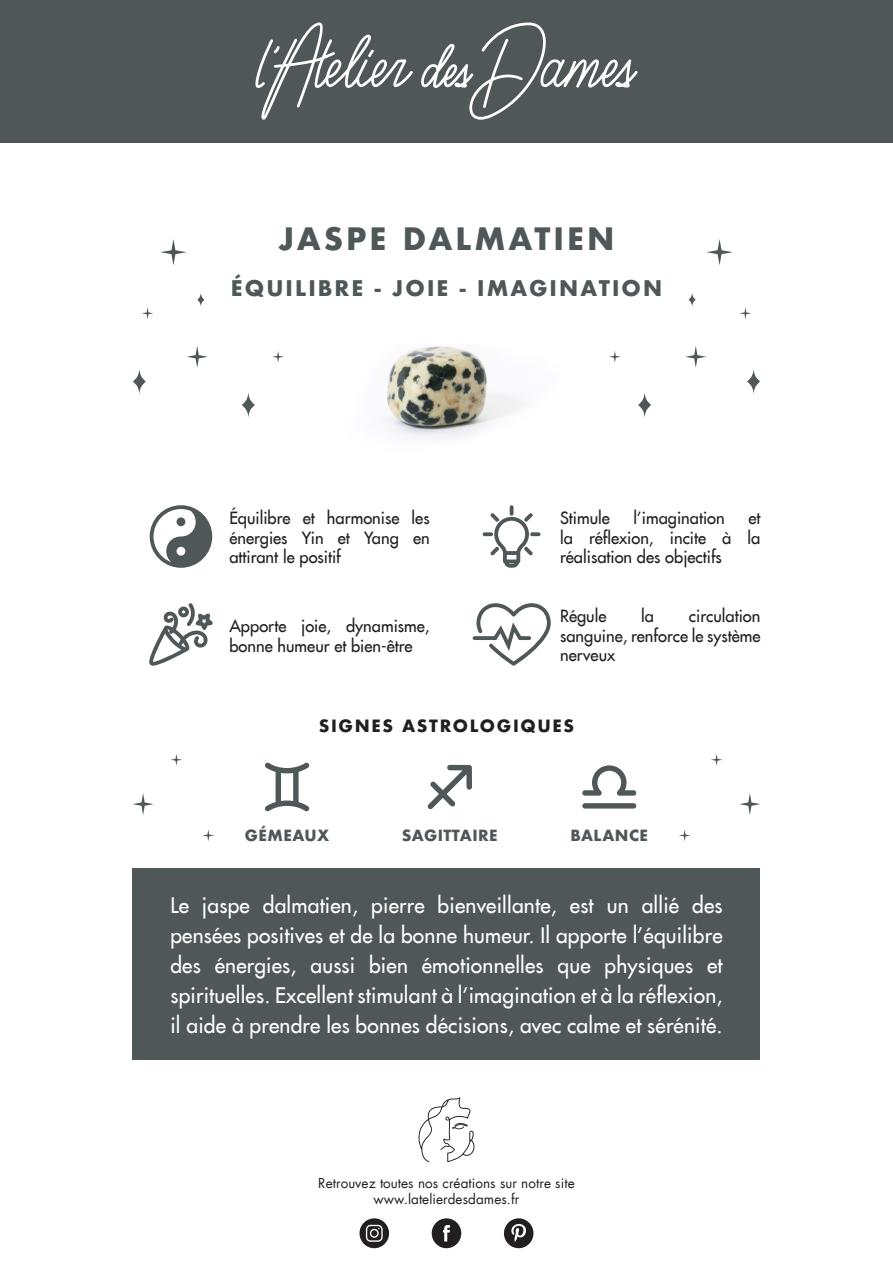
<style>
.page{position:relative;width:893px;height:1263px;background:#fff}
.page>*{position:absolute;margin:0;border:0;box-sizing:border-box;transform-origin:0 0}
.VERTUES{font:700 30px "Futura";letter-spacing:.1em;color:#505759}
.VERTUES-2{font:21px/30px "Futura LT";letter-spacing:.01em;color:#fff;text-align:justify}
.VERTUES-3{font:700 21px "Futura";letter-spacing:.1em;color:#505759}
.VERTUES-4{font:16.5px/19.8px "Futura LT";color:#231f20;text-align:justify}
.VERTUES-5{font:700 16.5px "Futura";letter-spacing:.1em;color:#231f20}
.VERTUES-6{font:700 15px "Futura";letter-spacing:.03em;color:#505759}
.txt{font:13.5px/16.2px "Futura LT";letter-spacing:.005em;color:#231f20;text-align:center}
</style>
<div class="page">
<div style="left:0;top:0;width:893px;height:142px;background:#505759"></div>
<svg style="left:255px;top:23px;width:383px;height:97px"></svg>
<div style="left:133px;top:868px;width:627px;height:191px;background:#505759"></div>
<svg style="left:418px;top:1097px;width:56px;height:65px"></svg>
<svg style="left:359px;top:1218px;width:30px;height:30px"></svg>
<svg style="left:432px;top:1218px;width:29px;height:30px"></svg>
<svg style="left:504px;top:1218px;width:29px;height:30px"></svg>
<img style="left:386px;top:346px;width:137px;height:92px">
<svg style="left:150px;top:505px;width:62px;height:63px"></svg>
<svg style="left:149px;top:603px;width:64px;height:63px"></svg>
<svg style="left:483px;top:505px;width:58px;height:63px"></svg>
<svg style="left:473px;top:603px;width:78px;height:63px"></svg>
<svg style="left:427px;top:765px;width:45px;height:44px"></svg>
<svg style="left:265px;top:762px;width:45px;height:50px"></svg>
<div style="left:582px;top:803px;width:54px;height:5px;background:#505759;border-radius:3px"></div>
<svg style="left:582px;top:765px;width:54px;height:31px"></svg>
<svg style="left:688px;top:292px;width:8px;height:15px"></svg>
<svg style="left:638px;top:391px;width:13px;height:28px"></svg>
<svg style="left:747px;top:368px;width:13px;height:27px"></svg>
<svg style="left:706px;top:239px;width:27px;height:26px"></svg>
<svg style="left:740px;top:307px;width:11px;height:12px"></svg>
<svg style="left:609px;top:351px;width:12px;height:12px"></svg>
<svg style="left:685px;top:346px;width:21px;height:22px"></svg>
<svg style="left:197px;top:292px;width:8px;height:15px"></svg>
<svg style="left:242px;top:391px;width:13px;height:28px"></svg>
<svg style="left:133px;top:368px;width:13px;height:27px"></svg>
<svg style="left:160px;top:239px;width:27px;height:26px"></svg>
<svg style="left:142px;top:307px;width:11px;height:12px"></svg>
<svg style="left:272px;top:351px;width:12px;height:12px"></svg>
<svg style="left:187px;top:346px;width:21px;height:22px"></svg>
<svg style="left:711px;top:754px;width:12px;height:12px"></svg>
<svg style="left:679px;top:830px;width:12px;height:11px"></svg>
<svg style="left:739px;top:793px;width:21px;height:22px"></svg>
<svg style="left:170px;top:754px;width:12px;height:12px"></svg>
<svg style="left:202px;top:830px;width:12px;height:11px"></svg>
<svg style="left:133px;top:793px;width:21px;height:22px"></svg>
<p class="VERTUES" style="left:278px;top:217px;width:338px">JASPE DALMATIEN</p>
<p class="VERTUES-3" style="left:231px;top:273px;width:433px">ÉQUILIBRE - JOIE - IMAGINATION</p>
<p class="VERTUES-4" style="left:229px;top:508px;width:202px">Équilibre et harmonise les énergies Yin et Yang en attirant le positif</p>
<p class="VERTUES-4" style="left:560px;top:508px;width:51px">Stimule</p>
<p class="VERTUES-4" style="left:634px;top:508px;width:93px">l’imagination</p>
<p class="VERTUES-4" style="left:560px;top:508px;width:202px;text-indent:188px">et la réflexion, incite à la réalisation des objectifs</p>
<p class="VERTUES-4" style="left:229px;top:616px;width:202px">Apporte joie, dynamisme, bonne humeur et bien-être</p>
<p class="VERTUES-4" style="left:560px;top:606px;width:202px;text-indent:129px">circulation sanguine, renforce le système nerveux</p>
<p class="VERTUES-4" style="left:560px;top:606px;width:48px">Régule</p>
<p class="VERTUES-4" style="left:641px;top:606px;width:14px">la</p>
<p class="VERTUES-5" style="left:319px;top:714px;width:257px">SIGNES ASTROLOGIQUES</p>
<p class="VERTUES-6" style="left:245px;top:825px;width:86px">GÉMEAUX</p>
<p class="VERTUES-6" style="left:402px;top:825px;width:97px">SAGITTAIRE</p>
<p class="VERTUES-6" style="left:570px;top:825px;width:79px">BALANCE</p>
<p class="VERTUES-2" style="left:170px;top:890px;width:554px">Le jaspe dalmatien, pierre bienveillante, est un allié des pensées positives et de la bonne humeur. Il apporte l’équilibre des énergies, aussi bien émotionnelles que physiques et spirituelles. Excellent stimulant à l’imagination et à la réflexion, il aide à prendre les bonnes décisions, avec calme et sérénité.</p>
<p class="txt" style="left:318px;top:1175px;width:258px">Retrouvez toutes nos créations sur notre site www.latelierdesdames.fr</p>
</div>
